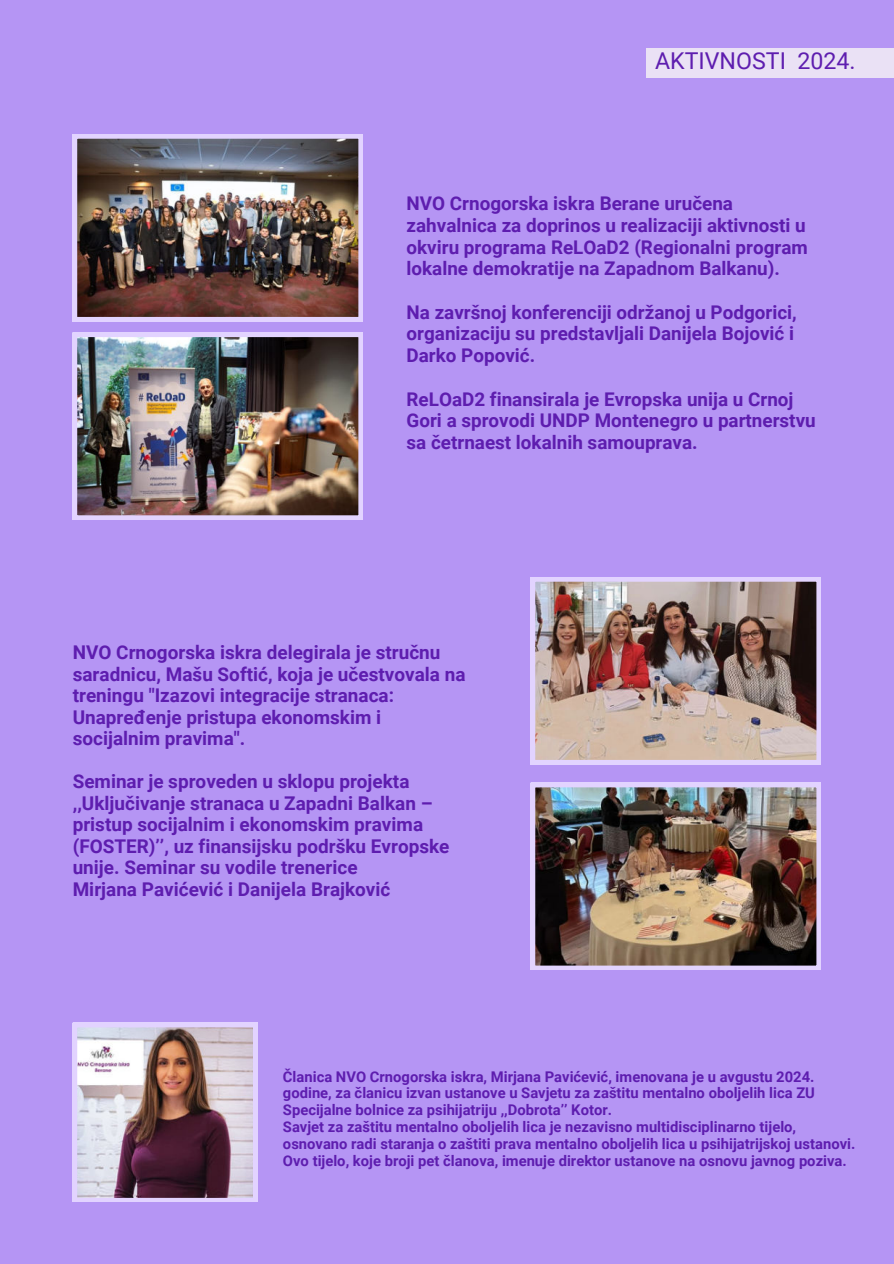
<style>
.page{position:relative;width:894px;height:1264px;background:#fff}
.page>*{position:absolute;margin:0;border:0;box-sizing:border-box;transform-origin:0 0}
.t1{font:23.1px "Roboto";color:#5e1daf}
.t2{font:700 18.9px/21.6px "Roboto";color:#5e1daf}
.t3{font:700 14.7px/16.8px "Roboto";color:#5e1daf}
</style>
<div class="page">
<div style="left:0;top:0;width:893px;height:1263px;background:#b595f4"></div>
<img style="left:73px;top:134px;width:290px;height:187px">
<img style="left:73px;top:332px;width:290px;height:187px">
<img style="left:530px;top:577px;width:290px;height:187px">
<img style="left:530px;top:783px;width:290px;height:186px">
<img style="left:73px;top:1022px;width:184px;height:179px">
<div style="left:646px;top:48px;width:247px;height:30px;background:#eae1f5"></div>
<p class="t1" style="left:655px;top:45px;width:202px">AKTIVNOSTI 2024.</p>
<p class="t2" style="left:406px;top:192px;width:402px">NVO Crnogorska iskra Berane uručena zahvalnica za doprinos u realizaciji aktivnosti u okviru programa ReLOaD2 (Regionalni program lokalne demokratije na Zapadnom Balkanu).</p>
<p class="t2" style="left:406px;top:300px;width:391px">Na završnoj konferenciji održanoj u Podgorici, organizaciju su predstavljali Danijela Bojović i<br>Darko Popović.</p>
<p class="t2" style="left:406px;top:387px;width:410px">ReLOaD2 finansirala je Evropska unija u Crnoj<br>Gori a sprovodi UNDP Montenegro u partnerstvu sa četrnaest lokalnih samouprava.</p>
<p class="t2" style="left:73px;top:640px;width:394px">NVO Crnogorska iskra delegirala je stručnu saradnicu, Mašu Softić, koja je učestvovala na treningu "Izazovi integracije stranaca:<br>Unapređenje pristupa ekonomskim i socijalnim pravima".</p>
<p class="t2" style="left:73px;top:770px;width:378px">Seminar je sproveden u sklopu projekta ,,Uključivanje stranaca u Zapadni Balkan – pristup socijalnim i ekonomskim pravima (FOSTER)’’, uz finansijsku podršku Evropske unije. Seminar su vodile trenerice<br>Mirjana Pavićević i Danijela Brajković</p>
<p class="t3" style="left:283px;top:1067px;width:573px">Članica NVO Crnogorska iskra, Mirjana Pavićević, imenovana je u avgustu 2024. godine, za članicu izvan ustanove u Savjetu za zaštitu mentalno oboljelih lica ZU Specijalne bolnice za psihijatriju ,,Dobrota’’ Kotor.<br>Savjet za zaštitu mentalno oboljelih lica je nezavisno multidisciplinarno tijelo, osnovano radi staranja o zaštiti prava mentalno oboljelih lica u psihijatrijskoj ustanovi.<br>Ovo tijelo, koje broji pet članova, imenuje direktor ustanove na osnovu javnog poziva.</p>
</div>
